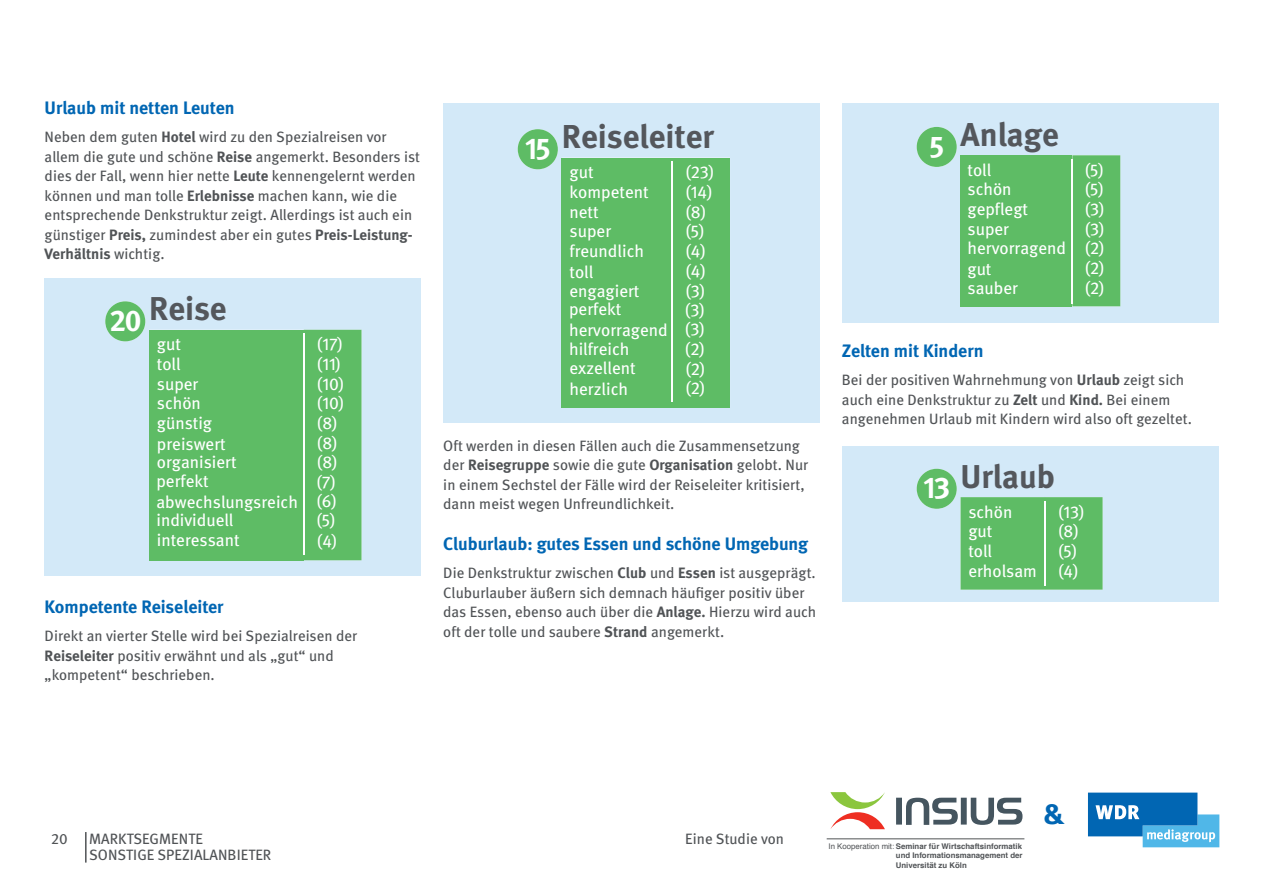
<style>
.page{position:relative;width:1263px;height:893px;background:#fff}
.page>*{position:absolute;margin:0;border:0;box-sizing:border-box;transform-origin:0 0}
.t1{font:700 33px "Meta";color:#54575c}
.t2{font:700 30px "Meta";color:#0166b3}
.t3{font:700 18px "Meta";color:#0166b3}
.t4{font:17.25px/19.6px "Meta";color:#fff}
.t5{font:15px/19.5px "Meta";letter-spacing:.005em;color:#505356}
.t6{font:15px "Meta Book Expert";color:#505356}
.t7{font:700 7.8px/9.4px "Helvetica";color:#505356;text-align:justify}
.s1{font-weight:700}
.s2{font-family:"Meta Book Caps Expert"}
.s3{font-weight:400}
</style>
<div class="page">
<hr style="left:827px;top:838px;width:197px;height:1px;background:#505356">
<svg style="left:830px;top:792px;width:55px;height:37px"></svg>
<svg style="left:896px;top:798px;width:126px;height:27px"></svg>
<svg style="left:1088px;top:793px;width:131px;height:54px"></svg>
<hr style="left:85px;top:832px;width:2px;height:31px;background:#505356">
<div style="left:45px;top:279px;width:376px;height:297px;background:#d3e9f8"></div>
<div style="left:304px;top:330px;width:57px;height:230px;background:#5ebc65"></div>
<div style="left:149px;top:330px;width:155px;height:230px;background:#5ebc65"></div>
<hr style="left:303px;top:334px;width:2px;height:221px;background:#fff">
<svg style="left:105px;top:301px;width:40px;height:40px;background:#77c584"></svg>
<div style="left:443px;top:103px;width:377px;height:319px;background:#d3e9f8"></div>
<div style="left:672px;top:158px;width:58px;height:250px;background:#5ebc65"></div>
<div style="left:562px;top:158px;width:110px;height:250px;background:#5ebc65"></div>
<hr style="left:671px;top:162px;width:2px;height:240px;background:#fff">
<svg style="left:518px;top:129px;width:40px;height:40px;background:#77c584"></svg>
<div style="left:842px;top:103px;width:376px;height:219px;background:#d3e9f8"></div>
<div style="left:1072px;top:155px;width:48px;height:151px;background:#5ebc65"></div>
<div style="left:960px;top:155px;width:112px;height:151px;background:#5ebc65"></div>
<hr style="left:1071px;top:159px;width:2px;height:145px;background:#fff">
<svg style="left:917px;top:127px;width:40px;height:40px;background:#77c584"></svg>
<div style="left:842px;top:446px;width:376px;height:155px;background:#d3e9f8"></div>
<svg style="left:917px;top:469px;width:185px;height:121px;background:#88cc9a"></svg>
<p class="t3" style="left:45px;top:97px;width:191px">Urlaub mit netten Leuten</p>
<p class="t5" style="left:45px;top:127px;width:377px">Neben dem guten <span class="s1">Hotel</span> wird zu den Spezialreisen vor allem die gute und schöne <span class="s1">Reise</span> angemerkt. Besonders ist dies der Fall, wenn hier nette <span class="s1">Leute</span> kennengelernt werden können und man tolle <span class="s1">Erlebnisse</span> machen kann, wie die entsprechende Denkstruktur zeigt. Allerdings ist auch ein günstiger <span class="s1">Preis,</span> zumindest aber ein gutes <span class="s1">Preis-Leistung-Verhältnis</span> wichtig.</p>
<h1 class="t1" style="left:109px;top:289px;width:119px"><sub>20</sub> Reise</h1>
<p class="t4" style="left:157px;top:334px;width:70px">gut<br>toll super schön günstig preiswert</p>
<p class="t4" style="left:156px;top:453px;width:82px;line-height:18.8px">organisiert perfekt</p>
<p class="t4" style="left:156px;top:492px;width:143px;line-height:18.9px">abwechslungsreich individuell interessant</p>
<p class="t4" style="left:317px;top:334px;width:29px">(<span class="s2">17</span>) (<span class="s2">11</span>) (<span class="s2">10</span>) (<span class="s2">10</span>) (<span class="s2">8</span>) (<span class="s2">8</span>) (<span class="s2">8</span>) (<span class="s2">7</span>) (<span class="s2">6</span>) (<span class="s2">5</span>) (<span class="s2">4</span>)</p>
<p class="t3" style="left:45px;top:596px;width:180px">Kompetente Reiseleiter</p>
<p class="t5" style="left:45px;top:626px;width:314px">Direkt an vierter Stelle wird bei Spezialreisen der<br><span class="s1">Reiseleiter</span> positiv erwähnt und als „gut“ und „kompetent“ beschrieben.</p>
<h1 class="t1" style="left:525px;top:117px;width:190px"><sub>15</sub> Reiseleiter</h1>
<p class="t4" style="left:569px;top:162px;width:81px">gut kompetent nett<br>super freundlich toll</p>
<p class="t4" style="left:569px;top:281px;width:72px;line-height:18.8px">engagiert perfekt</p>
<p class="t4" style="left:569px;top:320px;width:100px">hervorragend hilfreich exzellent herzlich</p>
<p class="t4" style="left:685px;top:162px;width:30px">(<span class="s2">23</span>) (<span class="s2">14</span>) (<span class="s2">8</span>) (<span class="s2">5</span>) (<span class="s2">4</span>) (<span class="s2">4</span>) (<span class="s2">3</span>) (<span class="s2">3</span>) (<span class="s2">3</span>) (<span class="s2">2</span>) (<span class="s2">2</span>) (<span class="s2">2</span>)</p>
<p class="t5" style="left:443px;top:436px;width:366px">Oft werden in diesen Fällen auch die Zusammensetzung der <span class="s1">Reisegruppe</span> sowie die gute <span class="s1">Organisation</span> gelobt. Nur in einem Sechstel der Fälle wird der Reiseleiter kritisiert, dann meist wegen Unfreundlichkeit.</p>
<p class="t3" style="left:443px;top:533px;width:366px">Cluburlaub: gutes Essen und schöne Umgebung</p>
<p class="t5" style="left:443px;top:563px;width:374px">Die Denkstruktur zwischen <span class="s1">Club</span> und <span class="s1">Essen</span> ist ausgeprägt.<br>Cluburlauber äußern sich demnach häufiger positiv über das Essen, ebenso auch über die <span class="s1">Anlage.</span> Hierzu wird auch oft der tolle und saubere <span class="s1">Strand</span> angemerkt.</p>
<h1 class="t1" style="left:929px;top:115px;width:131px"><sub>5</sub> Anlage</h1>
<p class="t4" style="left:967px;top:159px;width:100px">toll<br>schön gepflegt super hervorragend gut</p>
<p class="t4" style="left:967px;top:278px;width:52px">sauber</p>
<p class="t4" style="left:1085px;top:160px;width:21px;text-align:justify">(<span class="s2">5</span>) (<span class="s2">5</span>) (<span class="s2">3</span>) (<span class="s2">3</span>) (<span class="s2">2</span>) (<span class="s2">2</span>) (<span class="s2">2</span>)</p>
<p class="t3" style="left:842px;top:340px;width:143px">Zelten mit Kindern</p>
<p class="t5" style="left:842px;top:370px;width:351px">Bei der positiven Wahrnehmung von <span class="s1">Urlaub</span> zeigt sich auch eine Denkstruktur zu <span class="s1">Zelt</span> und <span class="s1">Kind.</span> Bei einem angenehmen Urlaub mit Kindern wird also oft gezeltet.</p>
<h1 class="t1" style="left:923px;top:457px;width:133px"><sub>13</sub> Urlaub</h1>
<p class="t4" style="left:968px;top:501px;width:70px">schön gut<br>toll erholsam</p>
<p class="t4" style="left:1058px;top:501px;width:27px">(<span class="s2">13</span>) (<span class="s2">8</span>) (<span class="s2">5</span>) (<span class="s2">4</span>)</p>
<p class="t6" style="left:51px;top:829px;width:18px">20</p>
<p class="t5" style="left:685px;top:829px;width:100px">Eine Studie von</p>
<p class="t5" style="left:89px;top:830px;width:184px;line-height:16.5px">MARKTSEGMENTE<br>SONSTIGE SPEZIALANBIETER</p>
<p class="t7" style="left:896px;top:842px;width:128px;text-indent:-67px"><span class="s3">In Kooperation mit:</span> Seminar für Wirtschaftsinformatik und Informationsmanagement der Universität zu Köln</p>
<h2 class="t2" style="left:1043px;top:795px;width:23px">&amp;</h2>
</div>
